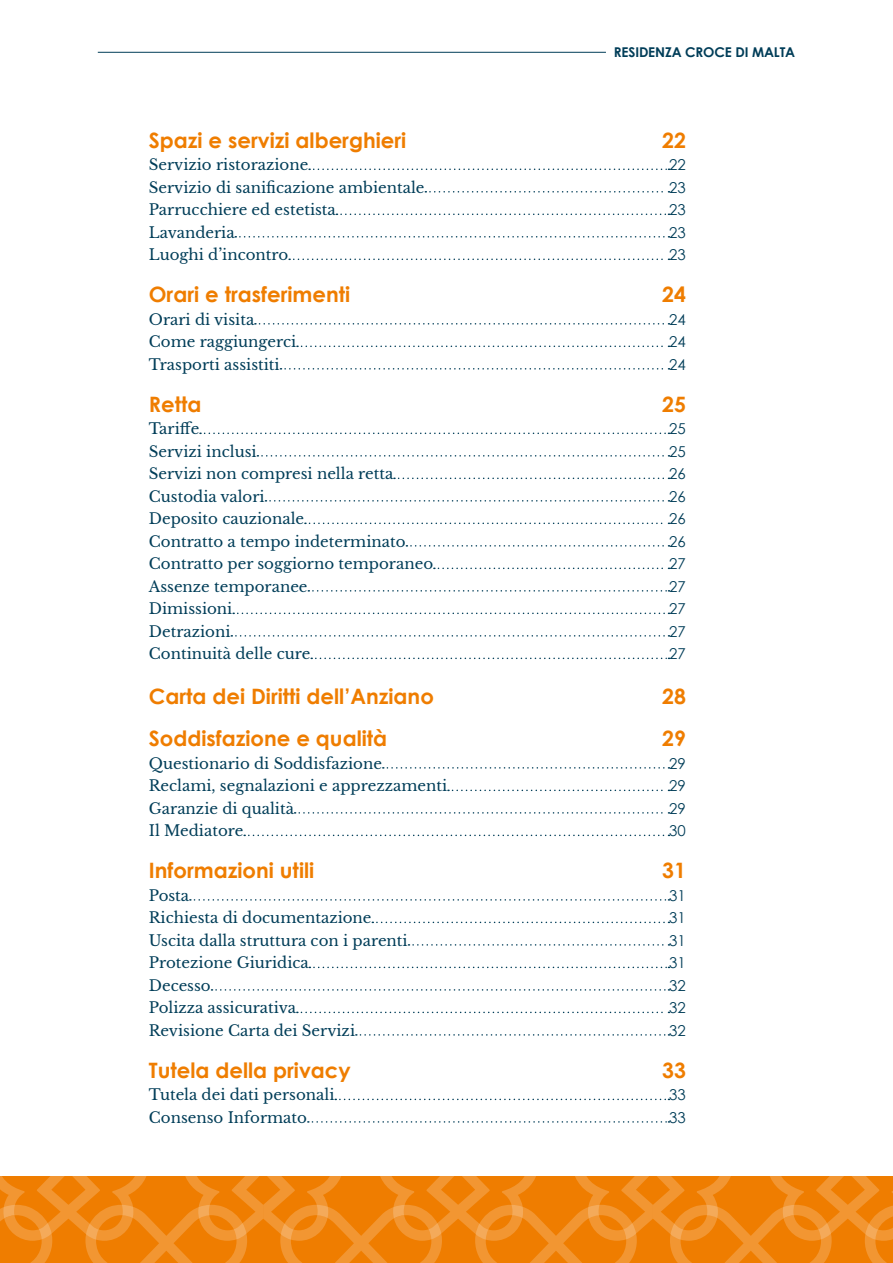
<style>
.page{position:relative;width:893px;height:1263px;background:#fff}
.page>*{position:absolute;margin:0;border:0;box-sizing:border-box;transform-origin:0 0}
.t1{font:700 21.15px "Century Gothic";color:#ef7d00}
.t2{font:15px "Libre Baskerville";color:#003d58}
.t3{font:15px "Century Gothic";color:#003d58}
.t4{font:700 13.5px "Century Gothic";letter-spacing:-.01em;color:#003d58}
</style>
<div class="page">
<svg style="left:0;top:1176px;width:893px;height:87px;fill:#ef7d00"></svg>
<hr style="left:98px;top:52px;width:508px;height:1px;background:#003d58">
<svg style="left:309px;top:169px;width:360px;height:1px"></svg>
<svg style="left:425px;top:191px;width:244px;height:2px"></svg>
<svg style="left:336px;top:214px;width:333px;height:1px"></svg>
<svg style="left:235px;top:236px;width:434px;height:2px"></svg>
<svg style="left:289px;top:259px;width:380px;height:1px"></svg>
<svg style="left:255px;top:323px;width:414px;height:2px"></svg>
<svg style="left:297px;top:346px;width:372px;height:1px"></svg>
<svg style="left:280px;top:368px;width:389px;height:2px"></svg>
<svg style="left:200px;top:433px;width:469px;height:1px"></svg>
<svg style="left:257px;top:455px;width:412px;height:2px"></svg>
<svg style="left:394px;top:478px;width:275px;height:1px"></svg>
<svg style="left:265px;top:500px;width:404px;height:2px"></svg>
<svg style="left:305px;top:523px;width:364px;height:1px"></svg>
<svg style="left:406px;top:545px;width:263px;height:2px"></svg>
<svg style="left:434px;top:568px;width:235px;height:1px"></svg>
<svg style="left:308px;top:590px;width:361px;height:2px"></svg>
<svg style="left:233px;top:613px;width:436px;height:1px"></svg>
<svg style="left:231px;top:635px;width:438px;height:2px"></svg>
<svg style="left:311px;top:658px;width:358px;height:1px"></svg>
<svg style="left:383px;top:767px;width:286px;height:2px"></svg>
<svg style="left:448px;top:790px;width:221px;height:1px"></svg>
<svg style="left:295px;top:812px;width:374px;height:2px"></svg>
<svg style="left:244px;top:835px;width:425px;height:1px"></svg>
<svg style="left:190px;top:899px;width:479px;height:2px"></svg>
<svg style="left:372px;top:922px;width:297px;height:1px"></svg>
<svg style="left:408px;top:944px;width:261px;height:2px"></svg>
<svg style="left:309px;top:967px;width:360px;height:1px"></svg>
<svg style="left:211px;top:989px;width:458px;height:2px"></svg>
<svg style="left:297px;top:1012px;width:372px;height:1px"></svg>
<svg style="left:356px;top:1034px;width:313px;height:2px"></svg>
<svg style="left:335px;top:1099px;width:334px;height:1px"></svg>
<svg style="left:308px;top:1121px;width:361px;height:2px"></svg>
<p class="t4" style="left:614px;top:44px;width:183px">RESIDENZA CROCE DI MALTA</p>
<h1 class="t1" style="left:149px;top:127px;width:259px">Spazi e servizi alberghieri</h1>
<h1 class="t1" style="left:662px;top:127px;width:25px">22</h1>
<p class="t2" style="left:149px;top:155px;width:161px">Servizio ristorazione</p>
<p class="t3" style="left:669px;top:155px;width:18px">22</p>
<p class="t2" style="left:149px;top:178px;width:277px">Servizio di sanificazione ambientale</p>
<p class="t3" style="left:669px;top:178px;width:18px">23</p>
<p class="t2" style="left:149px;top:200px;width:189px">Parrucchiere ed estetista</p>
<p class="t3" style="left:669px;top:200px;width:18px">23</p>
<p class="t2" style="left:149px;top:223px;width:87px">Lavanderia</p>
<p class="t3" style="left:669px;top:223px;width:18px">23</p>
<p class="t2" style="left:149px;top:245px;width:141px">Luoghi d’incontro</p>
<p class="t3" style="left:669px;top:245px;width:18px">23</p>
<h1 class="t1" style="left:149px;top:281px;width:203px">Orari e trasferimenti</h1>
<h1 class="t1" style="left:662px;top:281px;width:25px">24</h1>
<p class="t2" style="left:149px;top:310px;width:107px">Orari di visita</p>
<p class="t3" style="left:669px;top:310px;width:18px">24</p>
<p class="t2" style="left:149px;top:332px;width:149px">Come raggiungerci</p>
<p class="t3" style="left:669px;top:332px;width:18px">24</p>
<p class="t2" style="left:149px;top:355px;width:132px">Trasporti assistiti</p>
<p class="t3" style="left:669px;top:355px;width:18px">24</p>
<h1 class="t1" style="left:149px;top:391px;width:54px">Retta</h1>
<h1 class="t1" style="left:662px;top:391px;width:25px">25</h1>
<p class="t2" style="left:149px;top:419px;width:52px">Tariffe</p>
<p class="t3" style="left:669px;top:419px;width:18px">25</p>
<p class="t2" style="left:149px;top:442px;width:109px">Servizi inclusi</p>
<p class="t3" style="left:669px;top:442px;width:18px">25</p>
<p class="t2" style="left:149px;top:464px;width:246px">Servizi non compresi nella retta</p>
<p class="t3" style="left:669px;top:464px;width:18px">26</p>
<p class="t2" style="left:149px;top:487px;width:117px">Custodia valori</p>
<p class="t3" style="left:669px;top:487px;width:18px">26</p>
<p class="t2" style="left:149px;top:509px;width:157px">Deposito cauzionale</p>
<p class="t3" style="left:669px;top:509px;width:18px">26</p>
<p class="t2" style="left:149px;top:532px;width:258px">Contratto a tempo indeterminato</p>
<p class="t3" style="left:669px;top:532px;width:18px">26</p>
<p class="t2" style="left:149px;top:554px;width:286px">Contratto per soggiorno temporaneo</p>
<p class="t3" style="left:669px;top:554px;width:18px">27</p>
<p class="t2" style="left:149px;top:577px;width:160px">Assenze temporanee</p>
<p class="t3" style="left:669px;top:577px;width:18px">27</p>
<p class="t2" style="left:149px;top:599px;width:85px">Dimissioni</p>
<p class="t3" style="left:669px;top:599px;width:18px">27</p>
<p class="t2" style="left:149px;top:622px;width:83px">Detrazioni</p>
<p class="t3" style="left:669px;top:622px;width:18px">27</p>
<p class="t2" style="left:149px;top:644px;width:163px">Continuità delle cure</p>
<p class="t3" style="left:669px;top:644px;width:18px">27</p>
<h1 class="t1" style="left:149px;top:683px;width:287px">Carta dei Diritti dell’Anziano</h1>
<h1 class="t1" style="left:662px;top:683px;width:25px">28</h1>
<h1 class="t1" style="left:149px;top:725px;width:240px">Soddisfazione e qualità</h1>
<h1 class="t1" style="left:662px;top:725px;width:25px">29</h1>
<p class="t2" style="left:149px;top:754px;width:235px">Questionario di Soddisfazione</p>
<p class="t3" style="left:669px;top:754px;width:18px">29</p>
<p class="t2" style="left:149px;top:776px;width:300px">Reclami, segnalazioni e apprezzamenti</p>
<p class="t3" style="left:669px;top:776px;width:18px">29</p>
<p class="t2" style="left:149px;top:799px;width:147px">Garanzie di qualità</p>
<p class="t3" style="left:669px;top:799px;width:18px">29</p>
<p class="t2" style="left:149px;top:821px;width:96px">Il Mediatore</p>
<p class="t3" style="left:669px;top:821px;width:18px">30</p>
<h1 class="t1" style="left:149px;top:857px;width:167px">Informazioni utili</h1>
<h1 class="t1" style="left:662px;top:857px;width:25px">31</h1>
<p class="t2" style="left:149px;top:886px;width:42px">Posta</p>
<p class="t3" style="left:669px;top:886px;width:18px">31</p>
<p class="t2" style="left:149px;top:908px;width:224px">Richiesta di documentazione</p>
<p class="t3" style="left:669px;top:908px;width:18px">31</p>
<p class="t2" style="left:149px;top:931px;width:260px">Uscita dalla struttura con i parenti</p>
<p class="t3" style="left:669px;top:931px;width:18px">31</p>
<p class="t2" style="left:149px;top:953px;width:161px">Protezione Giuridica</p>
<p class="t3" style="left:669px;top:953px;width:18px">31</p>
<p class="t2" style="left:149px;top:976px;width:63px">Decesso</p>
<p class="t3" style="left:669px;top:976px;width:18px">32</p>
<p class="t2" style="left:149px;top:998px;width:149px">Polizza assicurativa</p>
<p class="t3" style="left:669px;top:998px;width:18px">32</p>
<p class="t2" style="left:149px;top:1021px;width:208px">Revisione Carta dei Servizi</p>
<p class="t3" style="left:669px;top:1021px;width:18px">32</p>
<h1 class="t1" style="left:149px;top:1057px;width:203px">Tutela della privacy</h1>
<h1 class="t1" style="left:662px;top:1057px;width:25px">33</h1>
<p class="t2" style="left:149px;top:1085px;width:187px">Tutela dei dati personali</p>
<p class="t3" style="left:669px;top:1085px;width:18px">33</p>
<p class="t2" style="left:149px;top:1108px;width:160px">Consenso Informato</p>
<p class="t3" style="left:669px;top:1108px;width:18px">33</p>
</div>
